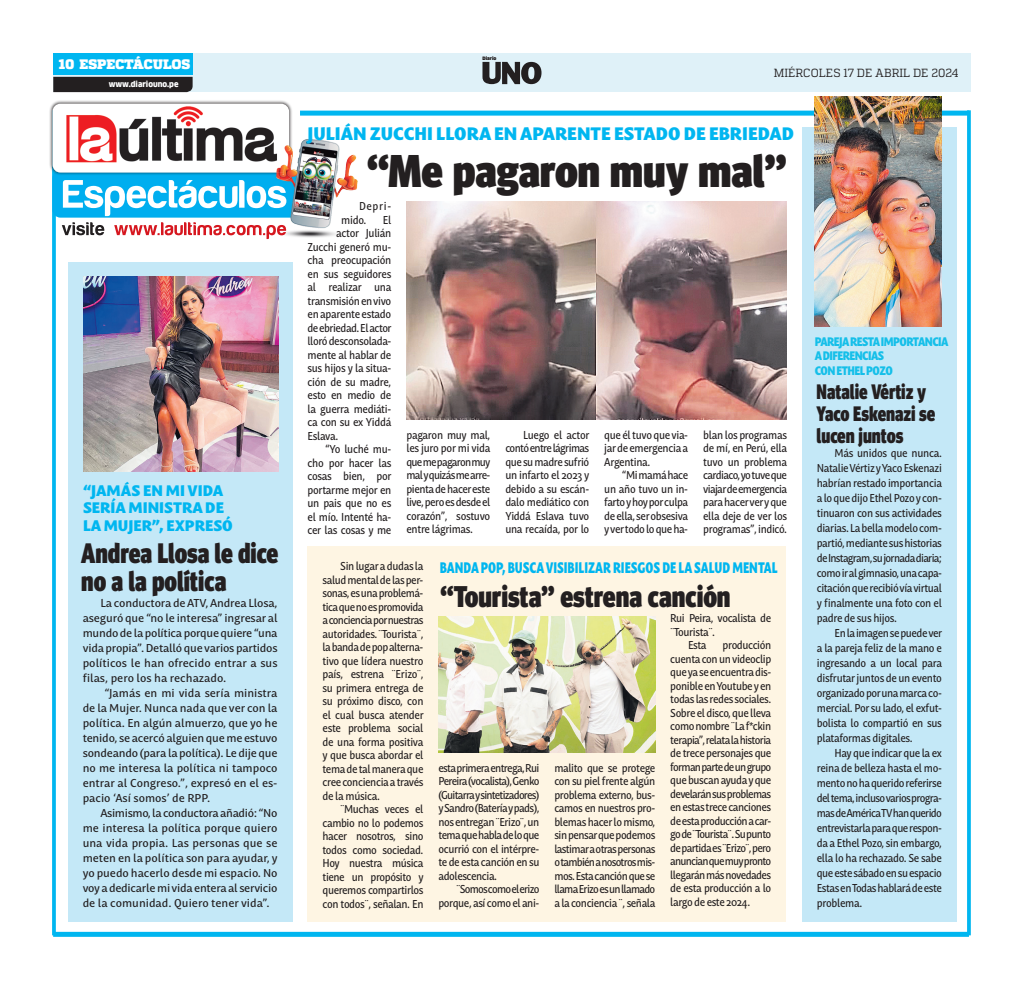
<style>
.page{position:relative;width:1024px;height:990px;background:#fff}
.page>*{position:absolute;margin:0;border:0;box-sizing:border-box;transform-origin:0 0}
.TITULAR{font:900 46px "Meta Head OT";color:#231f20;scale:.93 1}
.TITULAR-2{font:900 30px "Meta Head OT";color:#231f20;scale:.86 1}
.TITULAR-3{font:900 28.25px "Meta Head OT";color:#231f20;scale:.83 1}
.TITULAR-4{font:900 21px/21.9px "Meta Head OT";color:#231f20;scale:.81 1}
.t1{font:900 17.75px "Mastro Sans";color:#00b6f0}
.t2{font:900 15px "Mastro Sans";color:#00b6f0;scale:.75 1}
.t3{font:900 15px/17.5px "Mastro Sans";color:#00b6f0}
.t4{font:900 13.75px "Quadon";letter-spacing:.005em;color:#fff}
.VOLADA_TIRA{font:900 12.12px "Mastro Sans";letter-spacing:-.05em;color:#15bfe9;scale:.86 1}
.t5{font:11.75px "Quadon";color:#231f20;scale:.95 1}
.TEXTO_NOTA{font:500 11.25px/13.5px "Mastro Sans";letter-spacing:-.035em;color:#231f20;text-align:justify;scale:.9 1}
.TEXTO_NOTA-2{font:500 11.25px/15px "Mastro Sans";letter-spacing:-.035em;color:#231f20;text-align:justify}
.TEXTO_NOTA-3{font:500 11.25px/13.5px "Mastro Sans";letter-spacing:-.055em;color:#231f20;text-align:right;scale:.9 1}
.TEXTO_NOTA-4{font:500 11.25px/13.5px "Mastro Sans";letter-spacing:.06em;color:#231f20;scale:.9 1}
.t6{font:900 7.88px "Clan Pro";color:#fff;scale:.95 1}
.t7{font:900 4.62px "Clan Pro";letter-spacing:-.01em;color:#231f20}
</style>
<div class="page">
<div style="left:53px;top:53px;width:918px;height:39px;background:#dff1f8"></div>
<div style="left:53px;top:53px;width:140px;height:22px;background:#00b6f0"></div>
<div style="left:53px;top:77px;width:140px;height:15px;background:#231f20"></div>
<svg style="left:482px;top:62px;width:59px;height:22px"></svg>
<img style="left:406px;top:202px;width:380px;height:218px">
<div style="left:307px;top:547px;width:479px;height:375px;background:#fef5e3"></div>
<div style="left:300px;top:111px;width:669px;height:5px;background:#00b6f0"></div>
<div style="left:53px;top:932px;width:916px;height:5px;background:#00b6f0"></div>
<svg style="left:52px;top:244px;width:4px;height:691px;fill:#00b6f0"></svg>
<svg style="left:967px;top:110px;width:4px;height:825px;fill:#00b6f0"></svg>
<div style="left:68px;top:262px;width:224px;height:660px;background:#c4e8f7"></div>
<div style="left:802px;top:127px;width:154px;height:795px;background:#c4e8f7"></div>
<img style="left:438px;top:616px;width:217px;height:137px">
<img style="left:83px;top:277px;width:195px;height:195px">
<img style="left:49px;top:100px;width:318px;height:144px">
<img style="left:52px;top:170px;width:253px;height:48px">
<img style="left:52px;top:104px;width:237px;height:69px">
<img style="left:814px;top:97px;width:128px;height:230px">
<p class="t4" style="left:59px;top:56px;width:133px">10 ESPECTÁCULOS</p>
<p class="t6" style="left:109px;top:80px;width:75px">www.diariouno.pe</p>
<p class="t3" style="left:83px;top:480px;width:151px">“JAMÁS EN MI VIDA<br>SERÍA MINISTRA DE<br>LA MUJER”, EXPRESÓ</p>
<p class="TITULAR-3" style="left:81px;top:537px;width:239px">Andrea Llosa le dice</p>
<p class="TITULAR-3" style="left:81px;top:564px;width:176px">no a la política</p>
<p class="TEXTO_NOTA-2" style="left:83px;top:595px;width:196px;text-indent:18px">La conductora de ATV, Andrea Llosa, aseguró que “no le interesa” ingresar al mundo de la política porque quiere “una vida propia”. Detalló que varios partidos políticos le han ofrecido entrar a sus filas, pero los ha rechazado.</p>
<p class="TEXTO_NOTA-2" style="left:83px;top:685px;width:196px;text-indent:22px">“Jamás en mi vida sería ministra de la Mujer. Nunca nada que ver con la política. En algún almuerzo, que yo he tenido, se acercó alguien que me estuvo sondeando (para la política). Le dije que no me interesa la política ni tampoco entrar al Congreso.”, expresó en el es&shy;pacio ‘Así somos’ de RPP.</p>
<p class="TEXTO_NOTA-2" style="left:83px;top:805px;width:196px;text-indent:18px">Asimismo, la conductora añadió: “No me interesa la política porque quiero una vida propia. Las personas que se meten en la política son para ayudar, y yo puedo hacerlo desde mi espacio. No voy a dedicarle mi vida entera al servicio de la comunidad. Quiero tener vida”.</p>
<p class="t7" style="left:482px;top:56px;width:15px">Diario</p>
<p class="t5" style="left:773px;top:66px;width:196px">MIÉRCOLES 17 DE ABRIL DE 2024</p>
<p class="t1" style="left:307px;top:119px;width:488px">JULIÁN ZUCCHI LLORA EN APARENTE ESTADO DE EBRIEDAD</p>
<p class="TITULAR" style="left:367px;top:144px;width:452px">“Me pagaron muy mal”</p>
<p class="TEXTO_NOTA-4" style="left:341px;top:199px;width:57px;text-indent:18px">Depri&shy;mido.</p>
<p class="TEXTO_NOTA" style="left:383px;top:212px;width:11px">El</p>
<p class="TEXTO_NOTA" style="left:336px;top:226px;width:63px">actor Julián</p>
<p class="TEXTO_NOTA" style="left:307px;top:239px;width:95px">Zucchi generó mu-</p>
<p class="TEXTO_NOTA" style="left:307px;top:253px;width:95px">cha preocupación</p>
<p class="TEXTO_NOTA" style="left:307px;top:266px;width:95px">en sus seguidores</p>
<p class="TEXTO_NOTA" style="left:307px;top:280px;width:95px">al realizar una</p>
<p class="TEXTO_NOTA" style="left:307px;top:293px;width:95px">transmisión en vivo</p>
<p class="TEXTO_NOTA" style="left:307px;top:307px;width:95px">en aparente estado</p>
<p class="TEXTO_NOTA" style="left:307px;top:320px;width:95px">de ebriedad. El actor</p>
<p class="TEXTO_NOTA" style="left:307px;top:334px;width:95px">lloró desconsolada-</p>
<p class="TEXTO_NOTA" style="left:307px;top:347px;width:95px">mente al hablar de</p>
<p class="TEXTO_NOTA" style="left:307px;top:361px;width:95px">sus hijos y la situa-</p>
<p class="TEXTO_NOTA" style="left:307px;top:374px;width:95px">ción de su madre,</p>
<p class="TEXTO_NOTA" style="left:307px;top:388px;width:95px">esto en medio de</p>
<p class="TEXTO_NOTA" style="left:307px;top:401px;width:95px">la guerra mediáti-</p>
<p class="TEXTO_NOTA" style="left:307px;top:415px;width:95px">ca con su ex Yiddá</p>
<p class="TEXTO_NOTA" style="left:307px;top:428px;width:36px">Eslava.</p>
<p class="TEXTO_NOTA" style="left:307px;top:442px;width:95px;text-indent:18px">“Yo luché mu&shy;cho por hacer las cosas bien, por portarme mejor en un pais que no es el mío. Intenté ha&shy;cer las cosas y me</p>
<p class="TEXTO_NOTA" style="left:406px;top:427px;width:95px">pagaron muy mal, les juro por mi vida que me pagaron muy mal y quizás me arre&shy;pienta de hacer este live, pero es desde el corazón”, sostuvo entre lágrimas.</p>
<p class="TEXTO_NOTA" style="left:505px;top:427px;width:95px;text-indent:18px">Luego el actor contó entre lágrimas que su madre sufrió un infarto el 2023 y debido a su escán&shy;dalo mediático con Yiddá Eslava tuvo una recaída, por lo</p>
<p class="TEXTO_NOTA" style="left:604px;top:427px;width:95px">que él tuvo que via&shy;jar de emergencia a Argentina.</p>
<p class="TEXTO_NOTA" style="left:604px;top:468px;width:95px;text-indent:18px">“Mi mamá hace un año tuvo un in&shy;farto y hoy por culpa de ella, ser obsesiva y ver todo lo que ha-</p>
<p class="TEXTO_NOTA" style="left:703px;top:427px;width:95px">blan los programas de mí, en Perú, ella tuvo un problema cardiaco, yo tuve que viajar de emergencia para hacer ver y que ella deje de ver los programas”, indicó.</p>
<p class="TEXTO_NOTA" style="left:322px;top:559px;width:114px;text-indent:18px">Sin lugar a dudas la salud mental de las per&shy;sonas, es una problemá&shy;tica que no es promovida a conciencia por nuestras autoridades. ¨Tourista¨, la banda de pop alterna&shy;tivo que lídera nuestro país, estrena ¨Erizo¨, su primera entrega de su próximo disco, con el cual busca atender este problema social de una forma positiva y que busca abordar el tema de tal manera que cree conciencia a través de la música.</p>
<p class="TEXTO_NOTA" style="left:322px;top:802px;width:114px;text-indent:18px">¨Muchas veces el cambio no lo podemos hacer nosotros, sino todos como sociedad.<br>Hoy nuestra música tiene un propósito y queremos compartirlos con todos¨, señalan. En</p>
<p class="t2" style="left:440px;top:555px;width:452px">BANDA POP, BUSCA VISIBILIZAR RIESGOS DE LA SALUD MENTAL</p>
<p class="TITULAR-2" style="left:440px;top:579px;width:339px">“Tourista” estrena canción</p>
<p class="TEXTO_NOTA" style="left:438px;top:760px;width:114px">esta primera entrega, Rui Pereira (vocalista), Genko (Guitarra y sintetizadores) y Sandro (Batería y pads), nos entregan ¨Erizo¨, un tema que habla de lo que ocurrió con el intérpre&shy;te de esta canción en su adolescencia.</p>
<p class="TEXTO_NOTA-3" style="left:438px;top:882px;width:114px">¨Somos como el erizo porque, así como el ani-</p>
<p class="TEXTO_NOTA" style="left:554px;top:760px;width:114px">malito que se protege con su piel frente algún problema externo, bus&shy;camos en nuestros pro&shy;blemas hacer lo mismo, sin pensar que podemos lastimar a otras personas o también a nosotros mis&shy;mos. Esta canción que se llama Erizo es un llamado a la conciencia ¨, señala</p>
<p class="TEXTO_NOTA" style="left:670px;top:611px;width:114px">Rui Peira, vocalista de ¨Tourista¨.</p>
<p class="TEXTO_NOTA" style="left:688px;top:638px;width:22px">Esta</p>
<p class="TEXTO_NOTA" style="left:670px;top:638px;width:114px;text-indent:52px">producción cuenta con un videoclip que ya se encuentra dis&shy;ponible en Youtube y en todas las redes sociales.<br>Sobre el disco, que lleva como nombre ¨La f*ckin terapia”, relata la historia de trece personajes que forman parte de un grupo que buscan ayuda y que develarán sus problemas en estas trece canciones de esta producción a car&shy;go de ¨Tourista¨. Su punto de partida es ¨Erizo¨, pero anuncian que muy pronto llegarán más novedades de esta producción a lo largo de este 2024.</p>
<p class="VOLADA_TIRA" style="left:815px;top:331px;width:157px">PAREJA RESTA IMPORTANCIA</p>
<p class="VOLADA_TIRA" style="left:815px;top:346px;width:82px">A DIFERENCIAS</p>
<p class="VOLADA_TIRA" style="left:815px;top:361px;width:92px">CON ETHEL POZO</p>
<p class="TITULAR-4" style="left:816px;top:381px;width:148px">Natalie Vértiz y<br>Yaco Eskenazi se lucen juntos</p>
<p class="TEXTO_NOTA" style="left:817px;top:445px;width:141px;line-height:15px;text-indent:18px">Más unidos que nunca.<br>Natalie Vértiz y Yaco Eskenazi habrían restado importancia a lo que dijo Ethel Pozo y con&shy;tinuaron con sus actividades diarias. La bella modelo com&shy;partió, mediante sus historias de Instagram, su jornada diaria; como ir al gimnasio, una capa&shy;citación que recibió vía virtual y finalmente una foto con el padre de sus hijos.</p>
<p class="TEXTO_NOTA" style="left:817px;top:625px;width:141px;line-height:15px;text-indent:18px">En la imagen se puede ver a la pareja feliz de la mano e ingresando a un local para disfrutar juntos de un evento organizado por una marca co&shy;mercial. Por su lado, el exfut&shy;bolista lo compartió en sus plataformas digitales.</p>
<p class="TEXTO_NOTA" style="left:817px;top:745px;width:141px;line-height:15px;text-indent:18px">Hay que indicar que la ex reina de belleza hasta el mo&shy;mento no ha querido referirse del tema, incluso varios progra&shy;mas de América TV han querido entrevistarla para que respon&shy;da a Ethel Pozo, sin embargo, ella lo ha rechazado. Se sabe que este sábado en su espacio Estas en Todas hablará de este problema.</p>
</div>
